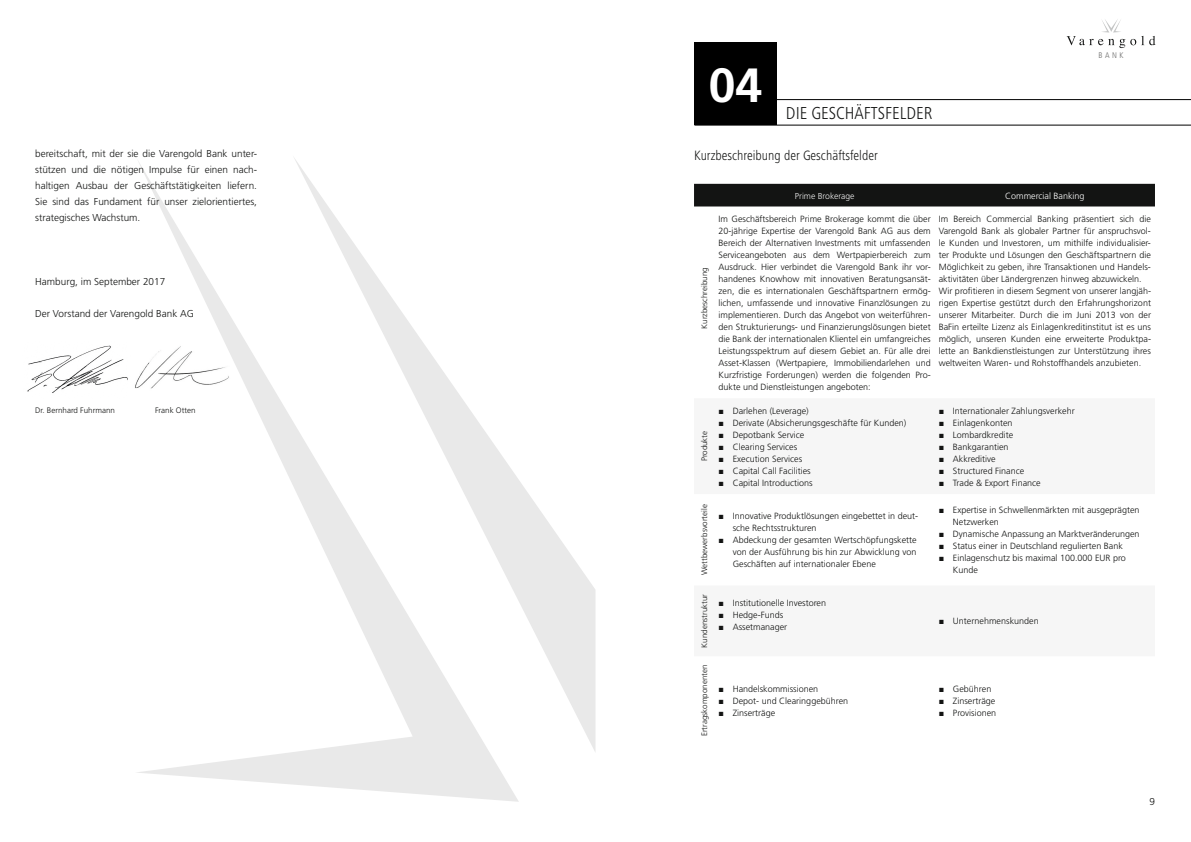
<style>
.page{position:relative;width:1191px;height:842px;background:#fff}
.page>*{position:absolute;margin:0;border:0;box-sizing:border-box;transform-origin:0 0}
.t1{font:700 48px "Frutiger";color:#fff}
.t2{font:300 condensed 18px "Frutiger Next LT";color:#131413}
.t3{font:300 condensed 14px "Frutiger Next LT";color:#131413}
.t4{font:300 10px/16px "Frutiger";color:#131413;text-align:justify}
.t5{font:300 9px/12px "Frutiger";color:#131413}
.t6{font:300 9px "Frutiger";color:#fff}
.t7{font:300 9px "Frutiger Next LT";color:#fff}
.t8{font:300 condensed 8.1px "Frutiger";color:#686867}
.t9{font:300 8px "Frutiger";color:#131413}
.s1{font-family:"Arial";font-weight:400}
</style>
<div class="page">
<svg style="left:1066px;top:19px;width:89px;height:29px"></svg>
<svg style="left:137px;top:161px;width:382px;height:641px"></svg>
<svg style="left:293px;top:158px;width:302px;height:595px"></svg>
<img style="left:135px;top:345px;width:96px;height:55px">
<div style="left:694px;top:184px;width:461px;height:22px;background:#131413"></div>
<hr style="left:694px;top:99px;width:497px;height:1px;background:#000">
<hr style="left:694px;top:125px;width:497px;height:1px;background:#000">
<div style="left:694px;top:43px;width:83px;height:82px;background:#000"></div>
<img style="left:27px;top:345px;width:101px;height:48px">
<p class="t4" style="left:35px;top:146px;width:223px">bereitschaft, mit der sie die Varengold Bank unter&shy;stützen und die nötigen Impulse für einen nach&shy;haltigen Ausbau der Geschäftstätigkeiten liefern.<br>Sie sind das Fundament für unser zielorientiertes, strategisches Wachstum.</p>
<p class="t4" style="left:35px;top:274px;width:132px">Hamburg, im September 2017</p>
<p class="t4" style="left:35px;top:306px;width:160px">Der Vorstand der Varengold Bank AG</p>
<p class="t9" style="left:35px;top:406px;width:81px">Dr. Bernhard Fuhrmann</p>
<p class="t9" style="left:155px;top:406px;width:42px">Frank Otten</p>
<h1 class="t1" style="left:709px;top:57px;width:55px">04</h1>
<h2 class="t2" style="left:786px;top:103px;width:148px">DIE GESCHÄFTSFELDER</h2>
<h3 class="t3" style="left:694px;top:148px;width:185px">Kurzbeschreibung der Geschäftsfelder</h3>
<p class="t7" style="left:795px;top:191px;width:61px">Prime Brokerage</p>
<p class="t6" style="left:1005px;top:190px;width:81px">Commercial Banking</p>
<p class="t8" style="left:1098px;top:51px;width:27px">BANK</p>
<p class="t9" style="left:700px;top:329px;width:63px;rotate:-90deg">Kurzbeschreibung</p>
<p class="t9" style="left:700px;top:461px;width:32px;rotate:-90deg">Produkte</p>
<p class="t5" style="left:718px;top:213px;width:214px;text-align:justify">Im Geschäftsbereich Prime Brokerage kommt die über 20-jährige Expertise der Varengold Bank AG aus dem Bereich der Alternativen Investments mit umfassenden Serviceangeboten aus dem Wertpapierbereich zum Ausdruck. Hier verbindet die Varengold Bank ihr vor&shy;handenes Knowhow mit innovativen Beratungsansät&shy;zen, die es internationalen Geschäftspartnern ermög&shy;lichen, umfassende und innovative Finanzlösungen zu implementieren. Durch das Angebot von weiterführen&shy;den Strukturierungs- und Finanzierungslösungen bietet die Bank der internationalen Klientel ein umfangreiches Leistungsspektrum auf diesem Gebiet an. Für alle drei Asset-Klassen (Wertpapiere, Immobiliendarlehen und Kurzfristige Forderungen) werden die folgenden Pro&shy;dukte und Dienstleistungen angeboten:</p>
<p class="t5" style="left:938px;top:213px;width:214px">Im Bereich Commercial Banking präsentiert sich die Varengold Bank als globaler Partner für anspruchsvol&shy;le Kunden und Investoren, um mithilfe individualisier&shy;ter Produkte und Lösungen den Geschäftspartnern die Möglichkeit zu geben, ihre Transaktionen und Handels&shy;aktivitäten über Ländergrenzen hinweg abzuwickeln.<br>Wir profitieren in diesem Segment von unserer langjäh&shy;rigen Expertise gestützt durch den Erfahrungshorizont unserer Mitarbeiter. Durch die im Juni 2013 von der BaFin erteilte Lizenz als Einlagenkreditinstitut ist es uns möglich, unseren Kunden eine erweiterte Produktpa&shy;lette an Bankdienstleistungen zur Unterstützung ihres weltweiten Waren- und Rohstoffhandels anzubieten.</p>
<p class="t5" style="left:718px;top:405px;width:92px"><span class="s1">■</span> Darlehen (Leverage)</p>
<p class="t5" style="left:718px;top:417px;width:189px"><span class="s1">■</span> Derivate (Absicherungsgeschäfte für Kunden)</p>
<p class="t5" style="left:718px;top:429px;width:87px"><span class="s1">■</span> Depotbank Service</p>
<p class="t5" style="left:718px;top:441px;width:80px"><span class="s1">■</span> Clearing Services</p>
<p class="t5" style="left:718px;top:453px;width:85px"><span class="s1">■</span> Execution Services</p>
<p class="t5" style="left:718px;top:465px;width:94px"><span class="s1">■</span> Capital Call Facilities</p>
<p class="t5" style="left:718px;top:476px;width:96px"><span class="s1">■</span> Capital Introductions</p>
<p class="t5" style="left:938px;top:404px;width:137px"><span class="s1">■</span> Internationaler Zahlungsverkehr</p>
<p class="t5" style="left:938px;top:416px;width:75px"><span class="s1">■</span> Einlagenkonten</p>
<p class="t5" style="left:938px;top:428px;width:76px"><span class="s1">■</span> Lombardkredite</p>
<p class="t5" style="left:938px;top:440px;width:71px"><span class="s1">■</span> Bankgarantien</p>
<p class="t5" style="left:938px;top:452px;width:59px"><span class="s1">■</span> Akkreditive</p>
<p class="t5" style="left:938px;top:464px;width:87px"><span class="s1">■</span> Structured Finance</p>
<p class="t5" style="left:938px;top:476px;width:103px"><span class="s1">■</span> Trade &amp; Export Finance</p>
<p class="t9" style="left:700px;top:575px;width:72px;rotate:-90deg">Wettbewerbsvorteile</p>
<p class="t5" style="left:733px;top:510px;width:187px;text-indent:-14px"><span class="s1">■</span> Innovative Produktlösungen eingebettet in deut&shy;sche Rechtsstrukturen</p>
<p class="t5" style="left:733px;top:534px;width:185px;text-align:justify;text-indent:-14px"><span class="s1">■</span> Abdeckung der gesamten Wertschöpfungskette von der Ausführung bis hin zur Abwicklung von Geschäften auf internationaler Ebene</p>
<p class="t9" style="left:700px;top:647px;width:55px;rotate:-90deg">Kundenstruktur</p>
<p class="t5" style="left:718px;top:597px;width:109px"><span class="s1">■</span> Institutionelle Investoren</p>
<p class="t5" style="left:718px;top:609px;width:66px"><span class="s1">■</span> Hedge-Funds</p>
<p class="t5" style="left:718px;top:621px;width:70px"><span class="s1">■</span> Assetmanager</p>
<p class="t9" style="left:700px;top:736px;width:73px;rotate:-90deg">Ertragskomponenten</p>
<p class="t5" style="left:718px;top:683px;width:101px"><span class="s1">■</span> Handelskommissionen</p>
<p class="t5" style="left:718px;top:695px;width:131px"><span class="s1">■</span> Depot- und Clearinggebühren</p>
<p class="t5" style="left:718px;top:707px;width:58px"><span class="s1">■</span> Zinserträge</p>
<p class="t5" style="left:953px;top:504px;width:188px;text-indent:-14px"><span class="s1">■</span> Expertise in Schwellenmärkten mit ausgeprägten<br>Netzwerken</p>
<p class="t5" style="left:938px;top:528px;width:202px"><span class="s1">■</span> Dynamische Anpassung an Marktveränderungen</p>
<p class="t5" style="left:938px;top:540px;width:186px"><span class="s1">■</span> Status einer in Deutschland regulierten Bank</p>
<p class="t5" style="left:953px;top:552px;width:174px;text-indent:-14px"><span class="s1">■</span> Einlagenschutz bis maximal 100.000 EUR pro<br>Kunde</p>
<p class="t5" style="left:938px;top:615px;width:101px"><span class="s1">■</span> Unternehmenskunden</p>
<p class="t5" style="left:938px;top:683px;width:54px"><span class="s1">■</span> Gebühren</p>
<p class="t5" style="left:938px;top:695px;width:58px"><span class="s1">■</span> Zinserträge</p>
<p class="t5" style="left:938px;top:707px;width:59px"><span class="s1">■</span> Provisionen</p>
<p class="t4" style="left:1149px;top:793px;width:7px">9</p>
</div>
